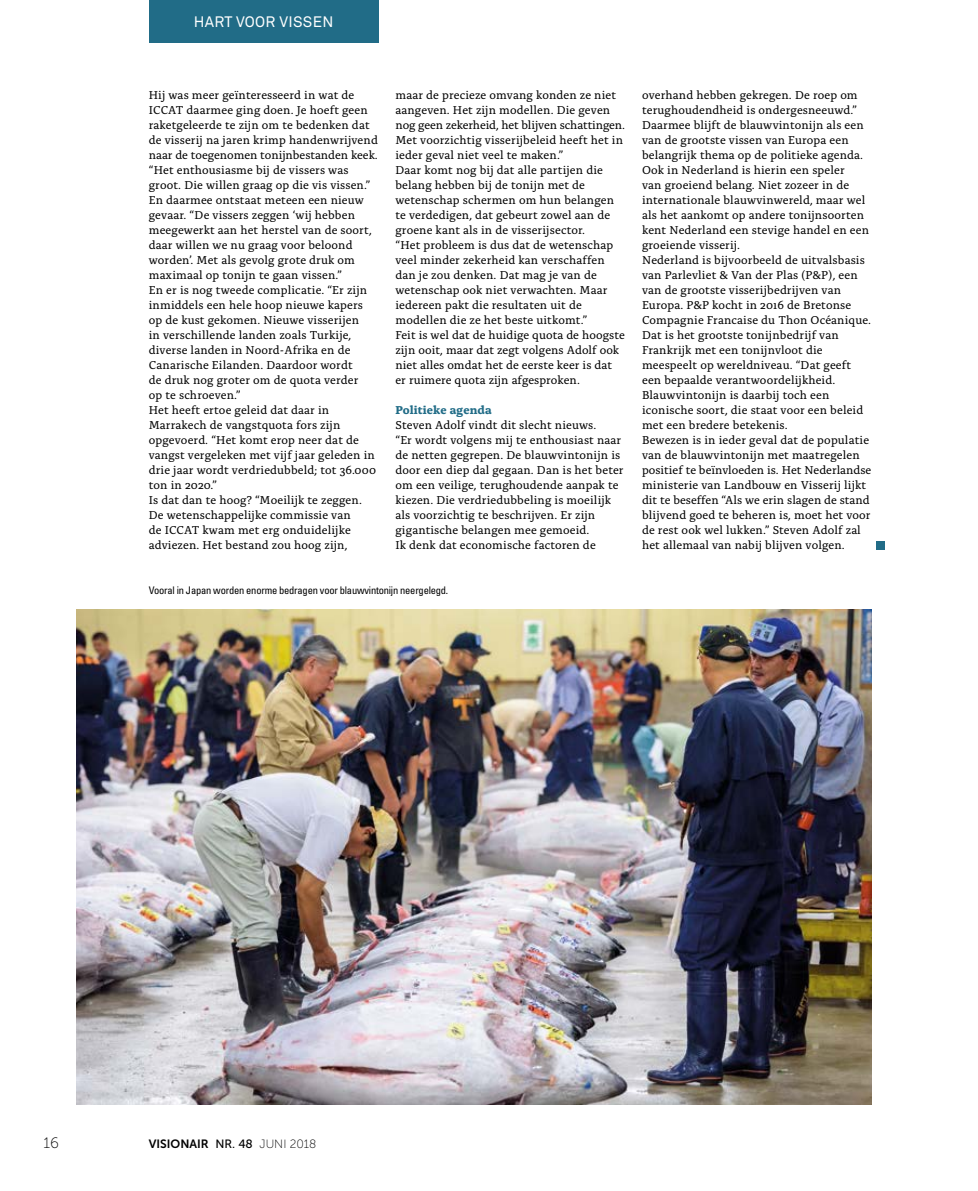
<style>
.page{position:relative;width:978px;height:1191px;background:#fff}
.page>*{position:absolute;margin:0;border:0;box-sizing:border-box;transform-origin:0 0}
.t1{font:15px "Akkurat";letter-spacing:.02em;color:#fff}
.t2{font:15px "Museo Sans 100";color:#000}
.t3{font:12px/15px "Alda OTCEV";letter-spacing:.01em;color:#000}
.t4{font:12px "Museo Sans 700";color:#000}
.t5{font:700 12px "Alda OTCEV";letter-spacing:.01em;color:#216c87}
.t6{font:condensed 10.5px "Univers";letter-spacing:-.02em;color:#000}
.s1{font-family:"Museo Sans 500"}
.s2{font-family:"Museo Sans 100"}
</style>
<div class="page">
<div style="left:876px;top:541px;width:8px;height:8px;background:#216c87"></div>
<div style="left:149px;top:0;width:229px;height:43px;background:#216c87"></div>
<img style="left:77px;top:609px;width:795px;height:495px">
<p class="t1" style="left:194px;top:13px;width:141px">HART VOOR VISSEN</p>
<p class="t3" style="left:149px;top:87px;width:231px">Hij was meer geïnteresseerd in wat de ICCAT daarmee ging doen. Je hoeft geen raketgeleerde te zijn om te bedenken dat de visserij na jaren krimp handenwrijvend naar de toegenomen tonijnbestanden keek. “Het enthousiasme bij de vissers was groot. Die willen graag op die vis vissen.” En daarmee ontstaat meteen een nieuw gevaar. “De vissers zeggen ‘wij hebben meegewerkt aan het herstel van de soort, daar willen we nu graag voor beloond worden’. Met als gevolg grote druk om maximaal op tonijn te gaan vissen.”<br>En er is nog tweede complicatie. “Er zijn inmiddels een hele hoop nieuwe kapers op de kust gekomen. Nieuwe visserijen<br>in verschillende landen zoals Turkije, diverse landen in Noord-Afrika en de Canarische Eilanden. Daardoor wordt<br>de druk nog groter om de quota verder<br>op te schroeven.”<br>Het heeft ertoe geleid dat daar in Marrakech de vangstquota fors zijn opgevoerd. “Het komt erop neer dat de vangst vergeleken met vijf jaar geleden in drie jaar wordt verdriedubbeld; tot 36.000 ton in 2020.”<br>Is dat dan te hoog? “Moeilijk te zeggen.<br>De wetenschappelijke commissie van<br>de ICCAT kwam met erg onduidelijke adviezen. Het bestand zou hoog zijn,</p>
<p class="t3" style="left:395px;top:87px;width:231px">maar de precieze omvang konden ze niet aangeven. Het zijn modellen. Die geven nog geen zekerheid, het blijven schattingen.<br>Met voorzichtig visserijbeleid heeft het in ieder geval niet veel te maken.”<br>Daar komt nog bij dat alle partijen die belang hebben bij de tonijn met de wetenschap schermen om hun belangen te verdedigen, dat gebeurt zowel aan de groene kant als in de visserijsector.<br>“Het probleem is dus dat de wetenschap veel minder zekerheid kan verschaffen dan je zou denken. Dat mag je van de wetenschap ook niet verwachten. Maar iedereen pakt die resultaten uit de modellen die ze het beste uitkomt.”<br>Feit is wel dat de huidige quota de hoogste zijn ooit, maar dat zegt volgens Adolf ook niet alles omdat het de eerste keer is dat er ruimere quota zijn afgesproken.</p>
<p class="t5" style="left:395px;top:400px;width:98px">Politieke agenda</p>
<p class="t3" style="left:395px;top:417px;width:230px">Steven Adolf vindt dit slecht nieuws.<br>“Er wordt volgens mij te enthousiast naar de netten gegrepen. De blauwvintonijn is door een diep dal gegaan. Dan is het beter om een veilige, terughoudende aanpak te kiezen. Die verdriedubbeling is moeilijk als voorzichtig te beschrijven. Er zijn gigantische belangen mee gemoeid.<br>Ik denk dat economische factoren de</p>
<p class="t6" style="left:149px;top:584px;width:301px">Vooral in Japan worden enorme bedragen voor blauwvintonijn neergelegd.</p>
<p class="t3" style="left:642px;top:87px;width:231px">overhand hebben gekregen. De roep om terughoudendheid is ondergesneeuwd.” Daarmee blijft de blauwvintonijn als een van de grootste vissen van Europa een belangrijk thema op de politieke agenda.<br>Ook in Nederland is hierin een speler<br>van groeiend belang. Niet zozeer in de internationale blauwvinwereld, maar wel als het aankomt op andere tonijnsoorten kent Nederland een stevige handel en een groeiende visserij.<br>Nederland is bijvoorbeeld de uitvalsbasis van Parlevliet &amp; Van der Plas (P&amp;P), een van de grootste visserijbedrijven van Europa. P&amp;P kocht in 2016 de Bretonse Compagnie Francaise du Thon Océanique.<br>Dat is het grootste tonijnbedrijf van Frankrijk met een tonijnvloot die meespeelt op wereldniveau. “Dat geeft een bepaalde verantwoordelijkheid.<br>Blauwvintonijn is daarbij toch een iconische soort, die staat voor een beleid met een bredere betekenis.<br>Bewezen is in ieder geval dat de populatie van de blauwvintonijn met maatregelen positief te beïnvloeden is. Het Nederlandse ministerie van Landbouw en Visserij lijkt dit te beseffen “Als we erin slagen de stand blijvend goed te beheren is, moet het voor de rest ook wel lukken.” Steven Adolf zal het allemaal van nabij blijven volgen.</p>
<p class="t2" style="left:44px;top:1135px;width:17px">16</p>
<p class="t4" style="left:149px;top:1137px;width:169px">VISIONAIR <span class="s1">NR. 48</span> <span class="s2">JUNI 2018</span></p>
</div>
